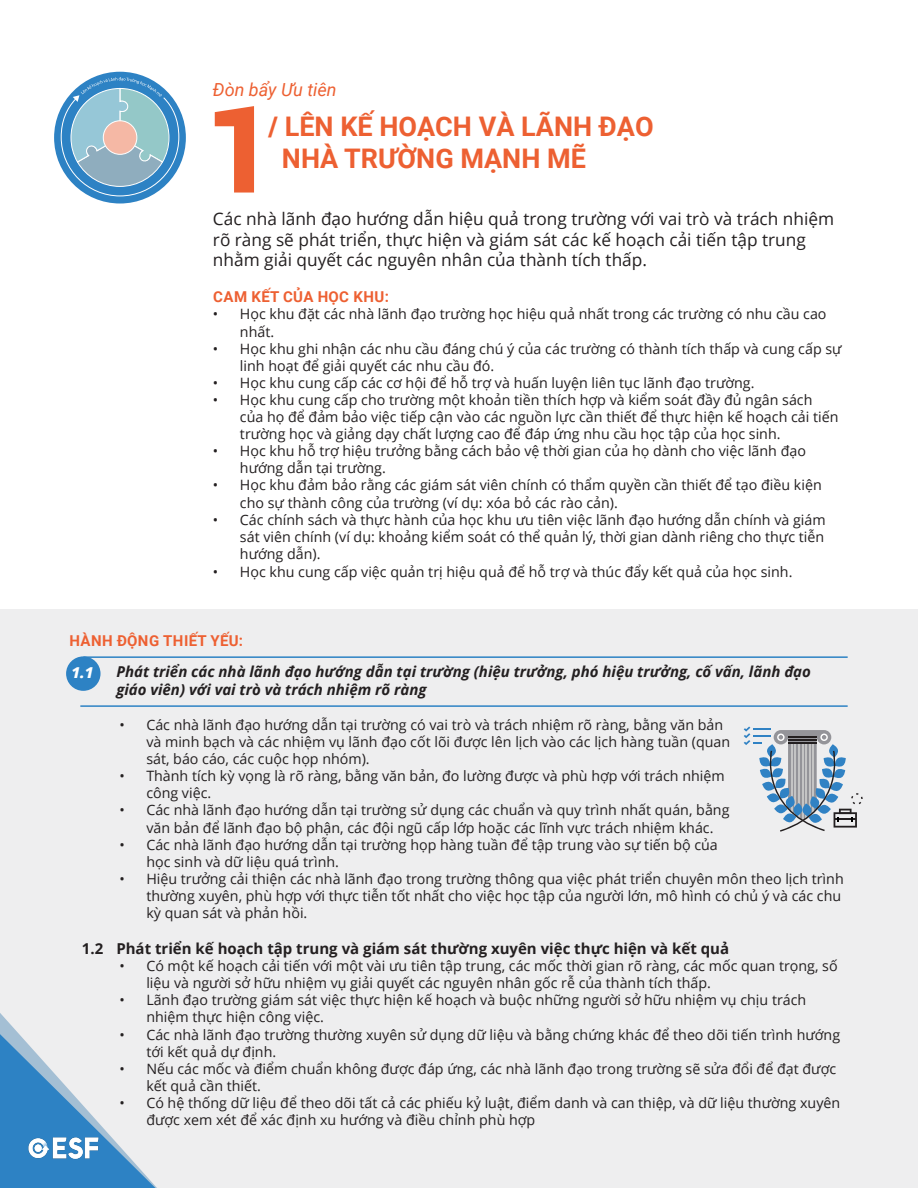
<style>
.page{position:relative;width:918px;height:1188px;background:#fff}
.page>*{position:absolute;margin:0;border:0;box-sizing:border-box;transform-origin:0 0}
.t1{font:900 121.5px "Roboto";color:#ed6032}
.t2{font:700 27px/32.4px "Roboto";color:#ed6032}
.t3{font:italic 18px "Roboto";color:#ed6032}
.t4{font:17.25px/20.7px "Open Sans";color:#231f20}
.t5{font:italic 700 15px/18px "Open Sans";color:#231f20}
.t6{font:700 15px "Open Sans";color:#231f20}
.t7{font:700 15px "Roboto";letter-spacing:.02em;color:#ed6032}
.t8{font:italic 800 15px "Open Sans";color:#fff}
.t9{font:14.25px/17.1px "Open Sans";color:#231f20}
.s1{font-weight:900}
</style>
<div class="page">
<div style="left:0;top:610px;width:918px;height:578px;background:#eeeeef"></div>
<hr style="left:83px;top:656px;width:765px;height:2px;background:#2d82c4">
<hr style="left:80px;top:705px;width:768px;height:2px;background:#2d82c4">
<div style="left:66px;top:656px;width:35px;height:35px;background:#2d82c4;border-radius:50%"></div>
<svg style="left:0;top:1013px;width:157px;height:175px"></svg>
<svg style="left:744px;top:727px;width:119px;height:105px"></svg>
<img style="left:27px;top:1137px;width:73px;height:24px">
<div style="left:54px;top:72px;width:132px;height:132px;background:#2d82c4;border-radius:50%"></div>
<svg style="left:61px;top:77px;width:119px;height:120px"></svg>
<p class="t3" style="left:213px;top:77px;width:125px">Đòn bẩy Ưu tiên</p>
<p class="t2" style="left:282px;top:109px;width:373px;text-indent:-13px"><span class="s1">/</span> LÊN KẾ HOẠCH VÀ LÃNH ĐẠO<br>NHÀ TRƯỜNG MẠNH MẼ</p>
<p class="t1" style="left:206px;top:78px;width:72px">1</p>
<p class="t4" style="left:213px;top:208px;width:623px">Các nhà lãnh đạo hướng dẫn hiệu quả trong trường với vai trò và trách nhiệm rõ ràng sẽ phát triển, thực hiện và giám sát các kế hoạch cải tiến tập trung nhằm giải quyết các nguyên nhân của thành tích thấp.</p>
<p class="t7" style="left:213px;top:286px;width:177px">CAM KẾT CỦA HỌC KHU:</p>
<p class="t9" style="left:240px;top:305px;width:588px;text-indent:-27px">• Học khu đặt các nhà lãnh đạo trường học hiệu quả nhất trong các trường có nhu cầu cao nhất.</p>
<p class="t9" style="left:240px;top:340px;width:603px;text-indent:-27px">• Học khu ghi nhận các nhu cầu đáng chú ý của các trường có thành tích thấp và cung cấp sự linh hoạt để giải quyết các nhu cầu đó.</p>
<p class="t9" style="left:213px;top:374px;width:543px">• Học khu cung cấp các cơ hội để hỗ trợ và huấn luyện liên tục lãnh đạo trường.</p>
<p class="t9" style="left:240px;top:391px;width:600px;text-indent:-27px">• Học khu cung cấp cho trường một khoản tiền thích hợp và kiểm soát đầy đủ ngân sách của họ để đảm bảo việc tiếp cận vào các nguồn lực cần thiết để thực hiện kế hoạch cải tiến trường học và giảng dạy chất lượng cao để đáp ứng nhu cầu học tập của học sinh.</p>
<p class="t9" style="left:240px;top:442px;width:568px;text-indent:-27px">• Học khu hỗ trợ hiệu trưởng bằng cách bảo vệ thời gian của họ dành cho việc lãnh đạo hướng dẫn tại trường.</p>
<p class="t9" style="left:240px;top:476px;width:583px;text-indent:-27px">• Học khu đảm bảo rằng các giám sát viên chính có thẩm quyền cần thiết để tạo điều kiện cho sự thành công của trường (ví dụ: xóa bỏ các rào cản).</p>
<p class="t9" style="left:240px;top:511px;width:587px;text-align:justify;text-indent:-27px">• Các chính sách và thực hành của học khu ưu tiên việc lãnh đạo hướng dẫn chính và giám sát viên chính (ví dụ: khoảng kiểm soát có thể quản lý, thời gian dành riêng cho thực tiễn hướng dẫn).</p>
<p class="t9" style="left:213px;top:563px;width:581px">• Học khu cung cấp việc quản trị hiệu quả để hỗ trợ và thúc đẩy kết quả của học sinh.</p>
<p class="t7" style="left:69px;top:631px;width:175px">HÀNH ĐỘNG THIẾT YẾU:</p>
<p class="t8" style="left:72px;top:664px;width:23px">1.1</p>
<p class="t5" style="left:116px;top:662px;width:696px">Phát triển các nhà lãnh đạo hướng dẫn tại trường (hiệu trưởng, phó hiệu trưởng, cố vấn, lãnh đạo giáo viên) với vai trò và trách nhiệm rõ ràng</p>
<p class="t9" style="left:146px;top:716px;width:585px;text-indent:-27px">• Các nhà lãnh đạo hướng dẫn tại trường có vai trò và trách nhiệm rõ ràng, bằng văn bản và minh bạch và các nhiệm vụ lãnh đạo cốt lõi được lên lịch vào các lịch hàng tuần (quan sát, báo cáo, các cuộc họp nhóm).</p>
<p class="t9" style="left:146px;top:767px;width:580px;text-indent:-27px">• Thành tích kỳ vọng là rõ ràng, bằng văn bản, đo lường được và phù hợp với trách nhiệm công việc.</p>
<p class="t9" style="left:146px;top:801px;width:585px;text-indent:-27px">• Các nhà lãnh đạo hướng dẫn tại trường sử dụng các chuẩn và quy trình nhất quán, bằng văn bản để lãnh đạo bộ phận, các đội ngũ cấp lớp hoặc các lĩnh vực trách nhiệm khác.</p>
<p class="t9" style="left:146px;top:836px;width:573px;text-indent:-27px">• Các nhà lãnh đạo hướng dẫn tại trường họp hàng tuần để tập trung vào sự tiến bộ của học sinh và dữ liệu quá trình.</p>
<p class="t9" style="left:146px;top:870px;width:699px;text-indent:-27px">• Hiệu trưởng cải thiện các nhà lãnh đạo trong trường thông qua việc phát triển chuyên môn theo lịch trình thường xuyên, phù hợp với thực tiễn tốt nhất cho việc học tập của người lớn, mô hình có chủ ý và các chu kỳ quan sát và phản hồi.</p>
<p class="t6" style="left:82px;top:938px;width:649px">1.2 Phát triển kế hoạch tập trung và giám sát thường xuyên việc thực hiện và kết quả</p>
<p class="t9" style="left:146px;top:957px;width:693px;text-indent:-27px">• Có một kế hoạch cải tiến với một vài ưu tiên tập trung, các mốc thời gian rõ ràng, các mốc quan trọng, số liệu và người sở hữu nhiệm vụ giải quyết các nguyên nhân gốc rễ của thành tích thấp.</p>
<p class="t9" style="left:146px;top:991px;width:661px;text-indent:-27px">• Lãnh đạo trường giám sát việc thực hiện kế hoạch và buộc những người sở hữu nhiệm vụ chịu trách nhiệm thực hiện công việc.</p>
<p class="t9" style="left:146px;top:1025px;width:695px;text-indent:-27px">• Các nhà lãnh đạo trường thường xuyên sử dụng dữ liệu và bằng chứng khác để theo dõi tiến trình hướng tới kết quả dự định.</p>
<p class="t9" style="left:146px;top:1060px;width:691px;text-indent:-27px">• Nếu các mốc và điểm chuẩn không được đáp ứng, các nhà lãnh đạo trong trường sẽ sửa đổi để đạt được kết quả cần thiết.</p>
<p class="t9" style="left:146px;top:1094px;width:695px;text-indent:-27px">• Có hệ thống dữ liệu để theo dõi tất cả các phiếu kỷ luật, điểm danh và can thiệp, và dữ liệu thường xuyên được xem xét để xác định xu hướng và điều chỉnh phù hợp</p>
</div>
